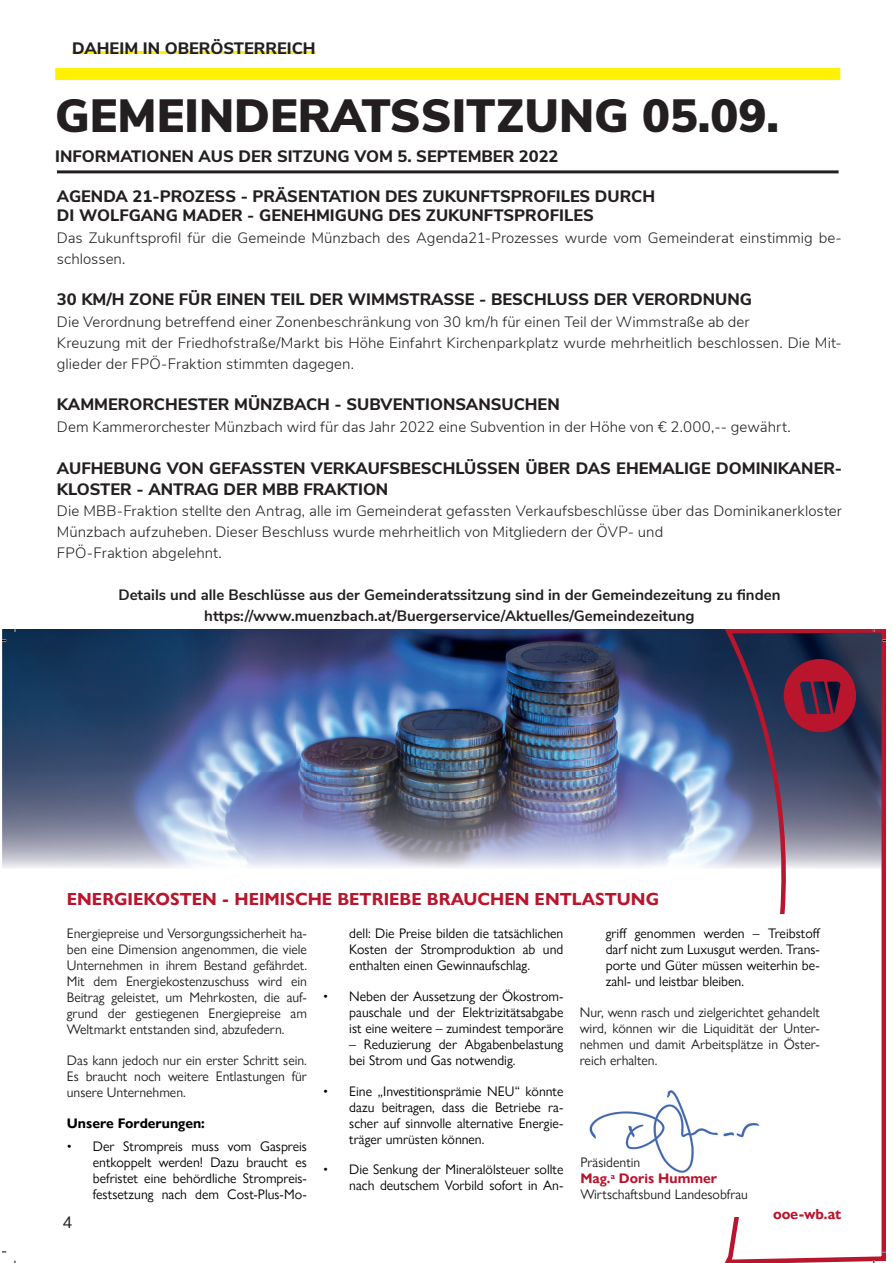
<style>
.page{position:relative;width:893px;height:1263px;background:#fff}
.page>*{position:absolute;margin:0;border:0;box-sizing:border-box;transform-origin:0 0}
.Headline{font:900 46.5px "Nunito Sans";color:#231f20}
.t1{font:700 17.55px "Gill Sans Nova";color:#b9152c}
.Subheadline{font:800 16.5px "Nunito Sans";color:#231f20}
.Mehrzeiliger_Text{font:800 16.5px/21px "Nunito Sans";color:#231f20}
.t2{font:16.5px "Nunito Sans";color:#231f20}
.Mehrzeiliger_Text-2{font:300 15px/21px "Nunito Sans";letter-spacing:.005em;color:#231f20}
.Mehrzeiliger_Text-3{font:700 15px "Nunito Sans";color:#231f20}
.t3{font:700 14.55px "Gill Sans Nova";letter-spacing:-.01em;color:#b9152c}
.t4{font:13.8px/16px "Gill Sans Nova";color:#000001;text-align:justify}
.t5{font:13.8px/16px "Gill Sans Nova";color:#231f20;text-align:justify}
.t6{font:700 13.8px "Gill Sans Nova";color:#000001}
.s1{font-weight:700;color:#b9152c}
</style>
<div class="page">
<hr style="left:72px;top:51px;width:244px;height:3px;background:#fff101">
<div style="left:55px;top:68px;width:785px;height:12px;background:#fff101"></div>
<hr style="left:57px;top:170px;width:782px;height:3px;background:#231f20">
<img style="left:3px;top:630px;width:717px;height:238px">
<svg style="left:720px;top:629px;width:165px;height:634px"></svg>
<svg style="left:784px;top:659px;width:72px;height:73px;background:#7a1d37"></svg>
<div style="left:728px;top:914px;width:77px;height:302px;background:#fff"></div>
<img style="left:589px;top:1090px;width:171px;height:85px">
<p class="Mehrzeiliger_Text" style="left:72px;top:37px;width:245px">DAHEIM IN OBERÖSTERREICH</p>
<p class="Headline" style="left:55px;top:81px;width:725px">GEMEINDERATSSITZUNG 05.09.</p>
<p class="Subheadline" style="left:55px;top:144px;width:505px">INFORMATIONEN AUS DER SITZUNG VOM 5. SEPTEMBER 2022</p>
<p class="Subheadline" style="left:57px;top:184px;width:600px">AGENDA 21-PROZESS - PRÄSENTATION DES ZUKUNFTSPROFILES DURCH</p>
<p class="Subheadline" style="left:57px;top:203px;width:538px">DI WOLFGANG MADER - GENEHMIGUNG DES ZUKUNFTSPROFILES</p>
<p class="Mehrzeiliger_Text-2" style="left:57px;top:226px;width:786px">Das Zukunftsprofil für die Gemeinde Münzbach des Agenda21-Prozesses wurde vom Gemeinderat einstimmig be&shy;schlossen.</p>
<p class="Subheadline" style="left:57px;top:287px;width:696px">30 KM/H ZONE FÜR EINEN TEIL DER WIMMSTRASSE - BESCHLUSS DER VERORDNUNG</p>
<p class="Mehrzeiliger_Text-2" style="left:57px;top:310px;width:694px">Die Verordnung betreffend einer Zonenbeschränkung von 30 km/h für einen Teil der Wimmstraße ab der</p>
<p class="Mehrzeiliger_Text-2" style="left:57px;top:331px;width:786px">Kreuzung mit der Friedhofstraße/Markt bis Höhe Einfahrt Kirchenparkplatz wurde mehrheitlich beschlossen. Die Mit&shy;glieder der FPÖ-Fraktion stimmten dagegen.</p>
<p class="Subheadline" style="left:57px;top:392px;width:504px">KAMMERORCHESTER MÜNZBACH - SUBVENTIONSANSUCHEN</p>
<p class="Mehrzeiliger_Text-2" style="left:57px;top:415px;width:735px">Dem Kammerorchester Münzbach wird für das Jahr 2022 eine Subvention in der Höhe von € 2.000,-- gewährt.</p>
<p class="Mehrzeiliger_Text" style="left:57px;top:457px;width:786px">AUFHEBUNG VON GEFASSTEN VERKAUFSBESCHLÜSSEN ÜBER DAS EHEMALIGE DOMINIKANER-<br>KLOSTER - ANTRAG DER MBB FRAKTION</p>
<p class="Mehrzeiliger_Text-2" style="left:57px;top:499px;width:786px">Die MBB-Fraktion stellte den Antrag, alle im Gemeinderat gefassten Verkaufsbeschlüsse über das Dominikanerkloster<br>Münzbach aufzuheben. Dieser Beschluss wurde mehrheitlich von Mitgliedern der ÖVP- und</p>
<p class="Mehrzeiliger_Text-2" style="left:57px;top:541px;width:166px">FPÖ-Fraktion abgelehnt.</p>
<p class="Mehrzeiliger_Text-3" style="left:118px;top:584px;width:664px">Details und alle Beschlüsse aus der Gemeinderatssitzung sind in der Gemeindezeitung zu finden</p>
<p class="Mehrzeiliger_Text-3" style="left:204px;top:605px;width:492px">https://www.muenzbach.at/Buergerservice/Aktuelles/Gemeindezeitung</p>
<p class="t1" style="left:67px;top:888px;width:594px">ENERGIEKOSTEN - HEIMISCHE BETRIEBE BRAUCHEN ENTLASTUNG</p>
<p class="t5" style="left:67px;top:925px;width:242px">Energiepreise und Versorgungssicherheit ha&shy;ben eine Dimension angenommen, die viele Unternehmen in ihrem Bestand gefährdet.<br>Mit dem Energiekostenzuschuss wird ein Beitrag geleistet, um Mehrkosten, die auf&shy;grund der gestiegenen Energiepreise am Weltmarkt entstanden sind, abzufedern.</p>
<p class="t5" style="left:67px;top:1052px;width:242px">Das kann jedoch nur ein erster Schritt sein.<br>Es braucht noch weitere Entlastungen für unsere Unternehmen.</p>
<p class="t6" style="left:67px;top:1114px;width:139px">Unsere Forderungen:</p>
<p class="t4" style="left:93px;top:1138px;width:216px;text-indent:-26px">• Der Strompreis muss vom Gaspreis entkoppelt werden! Dazu braucht es befristet eine behördliche Strompreis&shy;festsetzung nach dem Cost-Plus-Mo-</p>
<p class="t4" style="left:606px;top:925px;width:216px">griff genommen werden – Treibstoff darf nicht zum Luxusgut werden. Trans&shy;porte und Güter müssen weiterhin be&shy;zahl- und leistbar bleiben.</p>
<p class="t5" style="left:580px;top:1004px;width:242px">Nur, wenn rasch und zielgerichtet gehandelt wird, können wir die Liquidität der Unter&shy;nehmen und damit Arbeitsplätze in Öster&shy;reich erhalten.</p>
<p class="t4" style="left:349px;top:925px;width:216px">dell: Die Preise bilden die tatsächlichen Kosten der Stromproduktion ab und enthalten einen Gewinnaufschlag.</p>
<p class="t4" style="left:349px;top:988px;width:216px;text-indent:-26px">• Neben der Aussetzung der Ökostrom&shy;pauschale und der Elektrizitätsabgabe ist eine weitere – zumindest temporäre</p>
<p class="t4" style="left:349px;top:1036px;width:216px">– Reduzierung der Abgabenbelastung bei Strom und Gas notwendig.</p>
<p class="t4" style="left:349px;top:1083px;width:216px;text-indent:-26px">• Eine „Investitionsprämie NEU“ könnte dazu beitragen, dass die Betriebe ra&shy;scher auf sinnvolle alternative Energie&shy;träger umrüsten können.</p>
<p class="t4" style="left:323px;top:1161px;width:242px;text-align:right">• Die Senkung der Mineralölsteuer sollte nach deutschem Vorbild sofort in An-</p>
<p class="t5" style="left:580px;top:1154px;width:169px;text-align:left">Präsidentin<br><span class="s1">Mag.</span><sup>a</sup> <span class="s1">Doris Hummer<br></span>Wirtschaftsbund Landesobfrau</p>
<p class="t2" style="left:62px;top:1210px;width:11px">4</p>
<p class="t3" style="left:773px;top:1205px;width:70px">ooe-wb.at</p>
</div>
